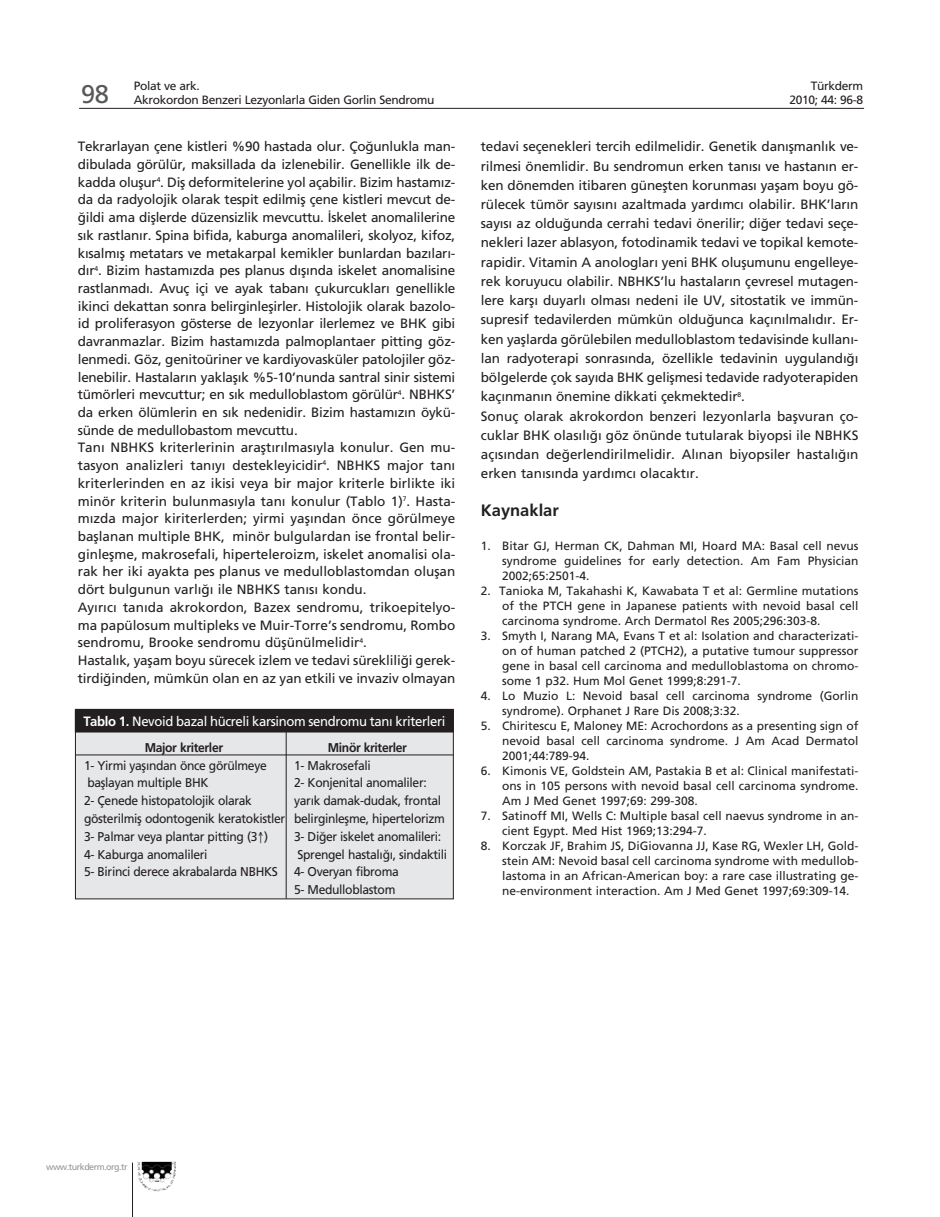
<style>
.page{position:relative;width:940px;height:1217px;background:#fff}
.page>*{position:absolute;margin:0;border:0;box-sizing:border-box;transform-origin:0 0}
.t1{font:25.5px "Frutiger";color:#58595b}
.t2{font:700 16.5px "Frutiger";color:#231f20}
.t3{font:13.5px/17.7px "Frutiger";letter-spacing:-.01em;color:#231f20}
.t4{font:13.5px "Frutiger";letter-spacing:-.03em;color:#fff}
.t5{font:12.75px/17.7px "Frutiger";letter-spacing:-.03em;color:#231f20;scale:.95 1}
.t6{font:700 12.75px "Frutiger";letter-spacing:-.03em;color:#231f20;scale:.95 1}
.t7{font:12px/15px "Frutiger";color:#231f20;text-align:justify}
.t8{font:12px/13.5px "Frutiger";letter-spacing:-.03em;color:#231f20}
.t9{font:9px "Frutiger";letter-spacing:-.055em;color:#939598}
.s1{font-weight:700}
</style>
<div class="page">
<div style="left:76px;top:711px;width:377px;height:187px;background:#e6e7e8"></div>
<div style="left:75px;top:709px;width:378px;height:22px;background:#231f20"></div>
<div style="left:75px;top:709px;width:378px;height:23px;border:1px solid #231f20"></div>
<hr style="left:75px;top:754px;width:378px;height:1px;background:#231f20">
<hr style="left:286px;top:728px;width:1px;height:170px;background:#231f20">
<hr style="left:79px;top:108px;width:785px;height:1px;background:#231f20">
<img style="left:137px;top:1161px;width:39px;height:29px">
<hr style="left:132px;top:1162px;width:1px;height:54px;background:#231f20">
<p class="t8" style="left:134px;top:80px;width:302px">Polat ve ark.<br>Akrokordon Benzeri Lezyonlarla Giden Gorlin Sendromu</p>
<p class="t8" style="left:811px;top:80px;width:54px">Türkderm</p>
<h1 class="t1" style="left:81px;top:83px;width:29px">98</h1>
<p class="t7" style="left:789px;top:93px;width:75px">2010; 44: 96-8</p>
<p class="t3" style="left:78px;top:139px;width:379px">Tekrarlayan çene kistleri %90 hastada olur. Ço¤unlukla man&shy;dibulada görülür, maksillada da izlenebilir. Genellikle ilk de&shy;kadda oluflur<sup>4</sup>. Difl deformitelerine yol açabilir. Bizim hastam›z&shy;da da radyolojik olarak tespit edilmifl çene kistleri mevcut de-¤ildi ama difllerde düzensizlik mevcuttu. ‹skelet anomalilerine s›k rastlan›r. Spina bifida, kaburga anomalileri, skolyoz, kifoz, k›salm›fl metatars ve metakarpal kemikler bunlardan baz›lar›- d›r<sup>4</sup>. Bizim hastam›zda pes planus d›fl›nda iskelet anomalisine rastlanmad›. Avuç içi ve ayak taban› çukurcuklar› genellikle ikinci dekattan sonra belirginleflirler. Histolojik olarak bazolo&shy;id proliferasyon gösterse de lezyonlar ilerlemez ve BHK gibi davranmazlar. Bizim hastam›zda palmoplantaer pitting göz&shy;lenmedi. Göz, genitoüriner ve kardiyovasküler patolojiler göz&shy;lenebilir. Hastalar›n yaklafl›k %5-10’nunda santral sinir sistemi tümörleri mevcuttur; en s›k medulloblastom görülür<sup>4</sup>. NBHKS’ da erken ölümlerin en s›k nedenidir. Bizim hastam›z›n öykü&shy;sünde de medullobastom mevcuttu.<br>Tan› NBHKS kriterlerinin araflt›r›lmas›yla konulur. Gen mu&shy;tasyon analizleri tan›y› destekleyicidir<sup>4</sup>. NBHKS major tan› kriterlerinden en az ikisi veya bir major kriterle birlikte iki minör kriterin bulunmas›yla tan› konulur (Tablo 1)<sup>7</sup>. Hasta&shy;m›zda major kiriterlerden; yirmi yafl›ndan önce görülmeye bafllanan multiple BHK, minör bulgulardan ise frontal belir&shy;ginleflme, makrosefali, hiperteleroizm, iskelet anomalisi ola&shy;rak her iki ayakta pes planus ve medulloblastomdan oluflan dört bulgunun varl›¤› ile NBHKS tan›s› kondu.<br>Ay›r›c› tan›da akrokordon, Bazex sendromu, trikoepitelyo&shy;ma papülosum multipleks ve Muir-Torre’s sendromu, Rombo sendromu, Brooke sendromu düflünülmelidir<sup>4</sup>.<br>Hastal›k, yaflam boyu sürecek izlem ve tedavi süreklili¤i gerek&shy;tirdi¤inden, mümkün olan en az yan etkili ve invaziv olmayan</p>
<p class="t3" style="left:481px;top:138px;width:379px;line-height:19.2px">tedavi seçenekleri tercih edilmelidir. Genetik dan›flmanl›k ve&shy;rilmesi önemlidir. Bu sendromun erken tan›s› ve hastan›n er&shy;ken dönemden itibaren güneflten korunmas› yaflam boyu gö&shy;rülecek tümör say›s›n› azaltmada yard›mc› olabilir. BHK’lar›n say›s› az oldu¤unda cerrahi tedavi önerilir; di¤er tedavi seçe&shy;nekleri lazer ablasyon, fotodinamik tedavi ve topikal kemote&shy;rapidir. Vitamin A anologlar› yeni BHK oluflumunu engelleye&shy;rek koruyucu olabilir. NBHKS’lu hastalar›n çevresel mutagen&shy;lere karfl› duyarl› olmas› nedeni ile UV, sitostatik ve immün&shy;supresif tedavilerden mümkün oldu¤unca kaç›n›lmal›d›r. Er&shy;ken yafllarda görülebilen medulloblastom tedavisinde kullan›- lan radyoterapi sonras›nda, özellikle tedavinin uyguland›¤› bölgelerde çok say›da BHK geliflmesi tedavide radyoterapiden kaç›nman›n önemine dikkati çekmektedir<sup>8</sup>.<br>Sonuç olarak akrokordon benzeri lezyonlarla baflvuran ço&shy;cuklar BHK olas›l›¤› göz önünde tutularak biyopsi ile NBHKS aç›s›ndan de¤erlendirilmelidir. Al›nan biyopsiler hastal›¤›n erken tan›s›nda yard›mc› olacakt›r.</p>
<p class="t2" style="left:481px;top:503px;width:79px">Kaynaklar</p>
<p class="t7" style="left:502px;top:539px;width:358px;text-indent:-21px">1. Bitar GJ, Herman CK, Dahman MI, Hoard MA: Basal cell nevus syndrome guidelines for early detection. Am Fam Physician 2002;65:2501-4.</p>
<p class="t7" style="left:502px;top:584px;width:358px;text-indent:-21px">2. Tanioka M, Takahashi K, Kawabata T et al: Germline mutations of the PTCH gene in Japanese patients with nevoid basal cell carcinoma syndrome. Arch Dermatol Res 2005;296:303-8.</p>
<p class="t7" style="left:502px;top:629px;width:358px;text-indent:-21px">3. Smyth I, Narang MA, Evans T et al: Isolation and characterizati&shy;on of human patched 2 (PTCH2), a putative tumour suppressor gene in basal cell carcinoma and medulloblastoma on chromo&shy;some 1 p32. Hum Mol Genet 1999;8:291-7.</p>
<p class="t7" style="left:502px;top:689px;width:358px;text-indent:-21px">4. Lo Muzio L: Nevoid basal cell carcinoma syndrome (Gorlin syndrome). Orphanet J Rare Dis 2008;3:32.</p>
<p class="t7" style="left:502px;top:719px;width:358px;text-indent:-21px">5. Chiritescu E, Maloney ME: Acrochordons as a presenting sign of nevoid basal cell carcinoma syndrome. J Am Acad Dermatol 2001;44:789-94.</p>
<p class="t7" style="left:502px;top:764px;width:358px;text-indent:-21px">6. Kimonis VE, Goldstein AM, Pastakia B et al: Clinical manifestati&shy;ons in 105 persons with nevoid basal cell carcinoma syndrome.<br>Am J Med Genet 1997;69: 299-308.</p>
<p class="t7" style="left:502px;top:809px;width:358px;text-indent:-21px">7. Satinoff MI, Wells C: Multiple basal cell naevus syndrome in an&shy;cient Egypt. Med Hist 1969;13:294-7.</p>
<p class="t7" style="left:502px;top:839px;width:358px;text-indent:-21px">8. Korczak JF, Brahim JS, DiGiovanna JJ, Kase RG, Wexler LH, Gold&shy;stein AM: Nevoid basal cell carcinoma syndrome with medullob&shy;lastoma in an African-American boy: a rare case illustrating ge&shy;ne-environment interaction. Am J Med Genet 1997;69:309-14.</p>
<p class="t4" style="left:83px;top:715px;width:363px"><span class="s1">Tablo 1.</span> Nevoid bazal hücreli karsinom sendromu tan› kriterleri</p>
<p class="t6" style="left:145px;top:742px;width:84px">Major kriterler</p>
<p class="t6" style="left:328px;top:742px;width:85px">Minör kriterler</p>
<p class="t5" style="left:84px;top:757px;width:194px">1- Yirmi yafl›ndan önce görülmeye</p>
<p class="t5" style="left:294px;top:757px;width:82px">1- Makrosefali</p>
<p class="t5" style="left:87px;top:775px;width:129px">bafllayan multiple BHK</p>
<p class="t5" style="left:294px;top:775px;width:141px">2- Konjenital anomaliler:</p>
<p class="t5" style="left:84px;top:792px;width:178px">2- Çenede histopatolojik olarak</p>
<p class="t5" style="left:84px;top:792px;width:381px;text-indent:210px">yar›k damak-dudak, frontal gösterilmifl odontogenik keratokistler belirginleflme, hipertelorizm<br>3- Palmar veya plantar pitting (3↑)</p>
<p class="t5" style="left:294px;top:828px;width:156px">3- Di¤er iskelet anomalileri:</p>
<p class="t5" style="left:84px;top:846px;width:131px">4- Kaburga anomalileri</p>
<p class="t5" style="left:297px;top:846px;width:159px">Sprengel hastal›¤›, sindaktili</p>
<p class="t5" style="left:84px;top:863px;width:206px">5- Birinci derece akrabalarda NBHKS</p>
<p class="t5" style="left:294px;top:863px;width:112px">4- Overyan fibroma<br>5- Medulloblastom</p>
<p class="t9" style="left:46px;top:1162px;width:83px">www.turkderm.org.tr</p>
</div>
